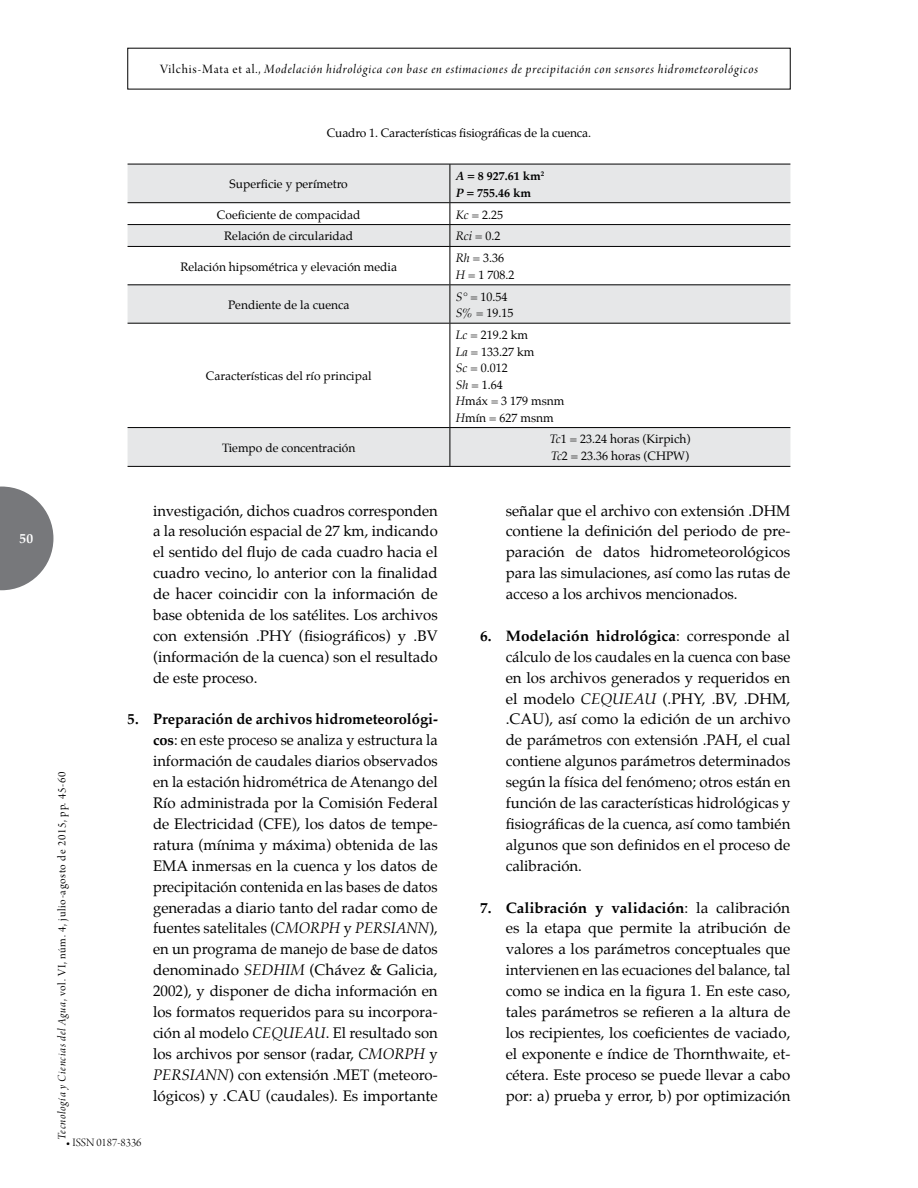
<style>
.page{position:relative;width:918px;height:1188px;background:#fff}
.page>*{position:absolute;margin:0;border:0;box-sizing:border-box;transform-origin:0 0}
.t1{font:15px/20.9px "Palatino";color:#000;text-align:justify}
.t2{font:13.5px "Arno Pro Italic Display";letter-spacing:.055em;color:#000}
.t3{font:700 13.5px "Palatino";color:#fff}
.t4{font:12px/16.5px "Palatino";color:#000}
.t5{font:12px "Arno Pro Display";letter-spacing:.06em;color:#000}
.t6{font:700 12px/16.5px "Palatino";color:#000}
.t7{font:12px "Arno Pro Light Display";color:#000}
.s1{font-family:"Arno Pro Display"}
.s2{font-style:italic}
.s3{font-weight:700}
.s4{font-family:"Arno Pro Italic Display"}
.s5{font-family:"Arno Pro"}
</style>
<div class="page">
<svg style="left:0;top:487px;width:53px;height:103px"></svg>
<svg style="left:128px;top:165px;width:662px;height:301px"></svg>
<hr style="left:128px;top:202px;width:322px;height:1px;background:#000">
<hr style="left:450px;top:202px;width:340px;height:1px;background:#000">
<hr style="left:128px;top:224px;width:322px;height:1px;background:#000">
<hr style="left:450px;top:224px;width:340px;height:1px;background:#000">
<hr style="left:128px;top:246px;width:322px;height:1px;background:#000">
<hr style="left:450px;top:246px;width:340px;height:1px;background:#000">
<hr style="left:128px;top:284px;width:322px;height:1px;background:#000">
<hr style="left:450px;top:284px;width:340px;height:1px;background:#000">
<hr style="left:128px;top:323px;width:322px;height:1px;background:#000">
<hr style="left:450px;top:323px;width:340px;height:1px;background:#000">
<hr style="left:128px;top:427px;width:322px;height:1px;background:#000">
<hr style="left:450px;top:427px;width:340px;height:1px;background:#000">
<hr style="left:450px;top:164px;width:1px;height:38px;background:#000">
<svg style="left:450px;top:203px;width:1px;height:43px"></svg>
<hr style="left:450px;top:247px;width:1px;height:37px;background:#000">
<hr style="left:450px;top:285px;width:1px;height:38px;background:#000">
<hr style="left:450px;top:324px;width:1px;height:103px;background:#000">
<hr style="left:450px;top:428px;width:1px;height:38px;background:#000">
<hr style="left:128px;top:164px;width:662px;height:1px;background:#000">
<hr style="left:128px;top:466px;width:662px;height:1px;background:#000">
<p class="t3" style="left:20px;top:526px;width:15px">50</p>
<p class="t2" style="left:160px;top:61px;width:599px"><span class="s1">Vilchis-Mata et al.,</span> Modelación hidrológica con base en estimaciones de precipitación con sensores hidrometeorológicos</p>
<p class="t4" style="left:327px;top:125px;width:266px">Cuadro 1. Características fisiográficas de la cuenca.</p>
<p class="t4" style="left:230px;top:176px;width:120px">Superficie y perímetro</p>
<p class="t6" style="left:456px;top:168px;width:90px"><span class="s2">A</span> = 8 927.61 km<sup>2<br></sup><span class="s2">P</span> = 755.46 km</p>
<p class="t4" style="left:217px;top:206px;width:145px">Coeficiente de compacidad</p>
<p class="t4" style="left:456px;top:206px;width:49px"><span class="s2">Kc</span> = 2.25</p>
<p class="t4" style="left:224px;top:228px;width:130px">Relación de circularidad</p>
<p class="t4" style="left:456px;top:228px;width:46px"><span class="s2">Rci</span> = 0.2</p>
<p class="t4" style="left:180px;top:258px;width:218px">Relación hipsométrica y elevación media</p>
<p class="t4" style="left:456px;top:250px;width:60px"><span class="s2">Rh</span> = 3.36<br><span class="s2">H</span> = 1 708.2</p>
<p class="t4" style="left:228px;top:297px;width:123px">Pendiente de la cuenca</p>
<p class="t4" style="left:456px;top:288px;width:59px"><span class="s2">S°</span> = 10.54<br><span class="s2">S%</span> = 19.15</p>
<p class="t4" style="left:206px;top:368px;width:167px">Características del río principal</p>
<p class="t4" style="left:456px;top:327px;width:110px"><span class="s2">Lc</span> = 219.2 km<br><span class="s2">La</span> = 133.27 km<br><span class="s2">Sc</span> = 0.012<br><span class="s2">Sh</span> = 1.64<br><span class="s2">H</span>máx = 3 179 msnm<br><span class="s2">H</span>mín = 627 msnm</p>
<p class="t4" style="left:222px;top:439px;width:135px">Tiempo de concentración</p>
<p class="t4" style="left:550px;top:431px;width:142px"><span class="s2">Tc</span>1 = 23.24 horas (Kirpich)<br><span class="s2">Tc</span>2 = 23.36 horas (CHPW)</p>
<p class="t1" style="left:153px;top:500px;width:286px">investigación, dichos cuadros corresponden a la resolución espacial de 27 km, indicando el sentido del flujo de cada cuadro hacia el cuadro vecino, lo anterior con la finalidad de hacer coincidir con la información de base obtenida de los satélites. Los archivos con extensión .PHY (fisiográficos) y .BV (información de la cuenca) son el resultado de este proceso.</p>
<p class="t1" style="left:153px;top:709px;width:286px;text-indent:-25px"><span class="s3">5. Preparación de archivos hidrometeorológi&shy;cos</span>: en este proceso se analiza y estructura la información de caudales diarios observados en la estación hidrométrica de Atenango del Río administrada por la Comisión Federal de Electricidad (CFE), los datos de tempe&shy;ratura (mínima y máxima) obtenida de las EMA inmersas en la cuenca y los datos de precipitación contenida en las bases de datos generadas a diario tanto del radar como de fuentes satelitales (<span class="s2">CMORPH</span> y <span class="s2">PERSIANN</span>), en un programa de manejo de base de datos denominado <span class="s2">SEDHIM</span> (Chávez &amp; Galicia, 2002), y disponer de dicha información en los formatos requeridos para su incorpora&shy;ción al modelo <span class="s2">CEQUEAU</span>. El resultado son los archivos por sensor (radar, <span class="s2">CMORPH</span> y <span class="s2">PERSIANN</span>) con extensión .MET (meteoro&shy;lógicos) y .CAU (caudales). Es importante</p>
<p class="t5" style="left:55px;top:1140px;width:370px;rotate:-90deg"><span class="s4">Tecnología y Ciencias del Agua</span>, vol. VI, núm. 4, julio-agosto de 2015, pp. 45-60</p>
<p class="t7" style="left:66px;top:1136px;width:77px"><span class="s5">•</span> ISSN 0187-8336</p>
<p class="t1" style="left:506px;top:500px;width:286px">señalar que el archivo con extensión .DHM contiene la definición del periodo de pre&shy;paración de datos hidrometeorológicos para las simulaciones, así como las rutas de acceso a los archivos mencionados.</p>
<p class="t1" style="left:506px;top:625px;width:286px;text-indent:-26px"><span class="s3">6. Modelación hidrológica</span>: corresponde al cálculo de los caudales en la cuenca con base en los archivos generados y requeridos en el modelo <span class="s2">CEQUEAU</span> (.PHY, .BV, .DHM, .CAU), así como la edición de un archivo de parámetros con extensión .PAH, el cual contiene algunos parámetros determinados según la física del fenómeno; otros están en función de las características hidrológicas y fisiográficas de la cuenca, así como también algunos que son definidos en el proceso de calibración.</p>
<p class="t1" style="left:506px;top:897px;width:286px;text-indent:-26px"><span class="s3">7. Calibración y validación</span>: la calibración es la etapa que permite la atribución de valores a los parámetros conceptuales que intervienen en las ecuaciones del balance, tal como se indica en la figura 1. En este caso, tales parámetros se refieren a la altura de los recipientes, los coeficientes de vaciado, el exponente e índice de Thornthwaite, et&shy;cétera. Este proceso se puede llevar a cabo por: a) prueba y error, b) por optimización</p>
</div>
